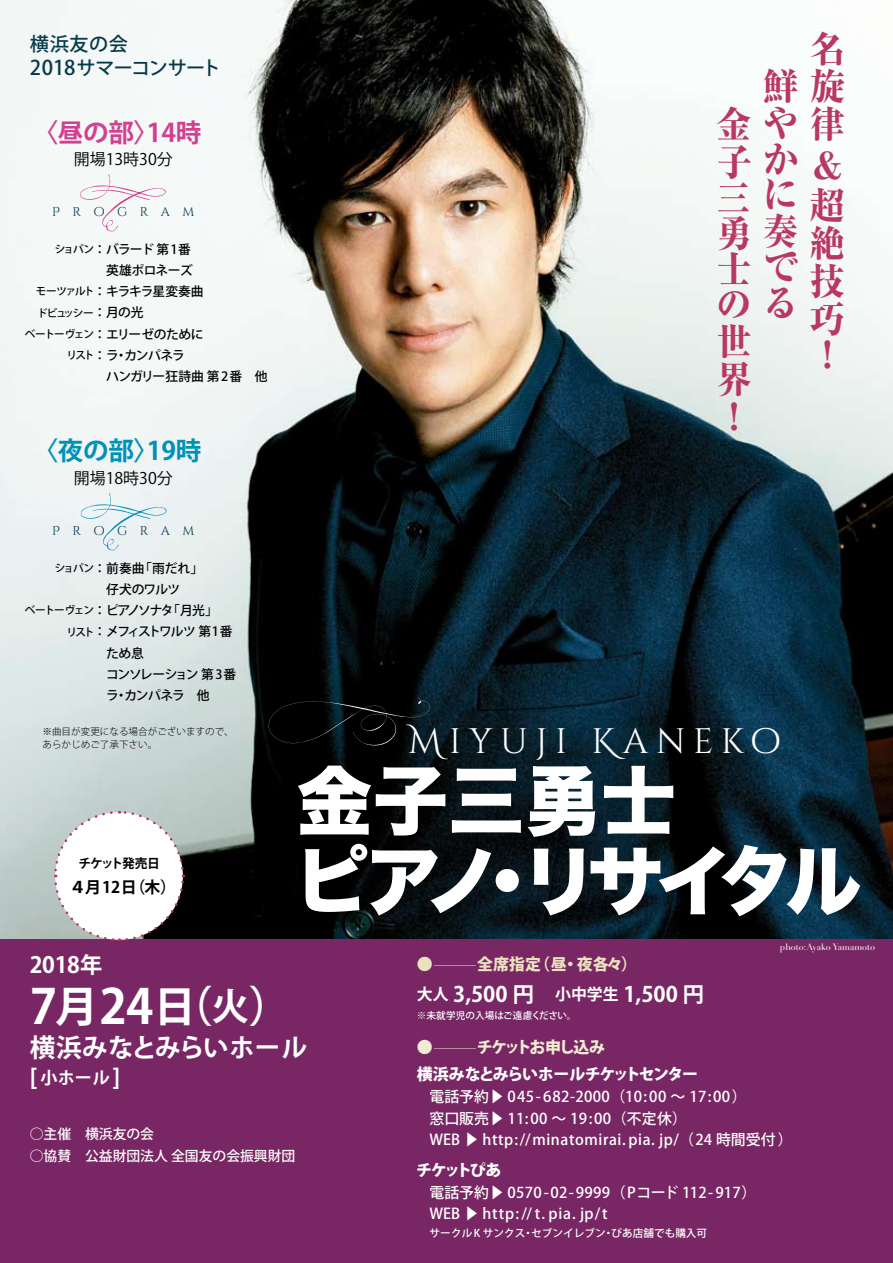
<style>
.page{position:relative;width:893px;height:1263px;background:#fff}
.page>*{position:absolute;margin:0;border:0;box-sizing:border-box;transform-origin:0 0}
.t1{font:76.05px/79.9px "Hira Kaku Std W8";letter-spacing:-.06em;color:#fff}
.t2{font:700 47.85px "Koz Go Pro";color:#fff}
.t3{font:700 42.45px "Koz Go Pro";color:#fff}
.t4{font:800 37.2px/38px "Ryumin Pro";color:#b83765;text-align:right;scale:.95 1}
.t5{font:700 37.2px "Koz Go Pro";color:#fff}
.t6{font:35.4px "Cinzel Decorative";letter-spacing:.22em;color:#fff}
.t7{font:700 25.5px "Koz Go Pro";letter-spacing:.01em;color:#fff}
.t8{font:700 25.5px "Koz Go Pro";letter-spacing:-.005em;color:#d14091}
.t9{font:700 25.5px "Koz Go Pro";letter-spacing:-.005em;color:#0091b7}
.t10{font:700 23.4px "Koz Go Pro";color:#fff}
.t11{font:700 22.35px "Koz Go Pro";letter-spacing:-.01em;color:#fff}
.t12{font:700 21.3px "Koz Go Pro";color:#fff}
.t13{font:500 19.2px/23.9px "Koz Go Pro";letter-spacing:-.02em;color:#063a4a}
.t14{font:700 16.95px "Koz Go Pro";color:#fff}
.t15{font:800 15.9px/26.5px "Koz Go Pro";letter-spacing:-.09em;color:#fff}
.t16{font:15.9px "Koz Go Pro";color:#000}
.t17{font:800 15.9px "Koz Go Pro";color:#eae2bd}
.t18{font:700 15.9px "Koz Go Pro";letter-spacing:.03em;color:#000}
.t19{font:700 15.9px "Koz Go Pro";color:#fff}
.t20{font:500 14.85px/21.3px "Koz Go Pro";letter-spacing:.02em;color:#fff}
.t21{font:500 13.8px "Koz Go Pro";color:#fff}
.t22{font:500 12.75px/21.3px "Koz Go Pro";letter-spacing:-.05em;color:#000}
.t23{font:12.75px "Cinzel Decorative";letter-spacing:.98em;color:#063a4a}
.t24{font:500 12.75px "Koz Go Pro";color:#000}
.t25{font:500 12.75px "Koz Go Pro";letter-spacing:-.13em;color:#000}
.t26{font:700 12.75px "Koz Go Pro";letter-spacing:-.08em;color:#000}
.t27{font:500 10.65px "Koz Go Pro";letter-spacing:-.115em;color:#000}
.t28{font:500 10.65px "Koz Go Pro";color:#fff}
.t29{font:300 9.6px/12.8px "Koz Go Pro";color:#000}
.t30{font:500 9.6px "Koz Go Pro";letter-spacing:.01em;color:#fff}
.t31{font:9px "Didot";color:#fff}
.s1{font-size:20.25px}
.s2{font-weight:200}
.s3{font-size:47.85px}
.s4{color:#f1ebd2}
.s5{font-weight:200;color:#eae2bd}
</style>
<div class="page">
<img style="left:0;top:0;width:893px;height:940px">
<div style="left:0;top:940px;width:893px;height:323px;background:#782764"></div>
<svg style="left:53px;top:810px;width:132px;height:131px"></svg>
<svg style="left:79px;top:174px;width:88px;height:58px"></svg>
<svg style="left:80px;top:493px;width:88px;height:58px;background:#e0ecf1"></svg>
<svg style="left:269px;top:698px;width:161px;height:50px;background:#070b0d"></svg>
<p class="t13" style="left:30px;top:33px;width:193px">横浜友の会<br><span class="s1">2018</span>サマーコンサート</p>
<h3 class="t8" style="left:33px;top:116px;width:128px">〈昼の部〉</h3>
<p class="t16" style="left:74px;top:149px;width:100px">開場13時30分</p>
<h3 class="t8" style="left:147px;top:116px;width:56px">14時</h3>
<p class="t23" style="left:52px;top:204px;width:144px">Program</p>
<p class="t22" style="left:94px;top:239px;width:99px">：バラード第 番1</p>
<p class="t27" style="left:55px;top:242px;width:41px">ショパン</p>
<p class="t22" style="left:94px;top:260px;width:112px;text-align:center">英雄ポロネーズ<br>：キラキラ星変奏曲</p>
<p class="t27" style="left:36px;top:285px;width:60px">モーツァルト</p>
<p class="t22" style="left:94px;top:303px;width:52px">：月の光</p>
<p class="t27" style="left:37px;top:306px;width:58px">ドビュッシー</p>
<p class="t22" style="left:94px;top:324px;width:111px">：エリーゼのために</p>
<p class="t27" style="left:25px;top:327px;width:71px">ベートーヴェン</p>
<p class="t22" style="left:94px;top:345px;width:93px">：ラカンパネラ</p>
<p class="t27" style="left:67px;top:348px;width:29px">リスト</p>
<p class="t22" style="left:115px;top:345px;width:14px">・</p>
<p class="t24" style="left:106px;top:368px;width:163px">ハンガリー狂詩曲第 2番　他</p>
<h3 class="t9" style="left:33px;top:435px;width:128px">〈夜の部〉</h3>
<p class="t16" style="left:74px;top:468px;width:100px">開場18時30分</p>
<h3 class="t9" style="left:147px;top:435px;width:56px">19時</h3>
<p class="t23" style="left:52px;top:523px;width:144px">Program</p>
<p class="t22" style="left:139px;top:558px;width:66px">「雨だれ「</p>
<p class="t22" style="left:94px;top:558px;width:53px">：前奏曲</p>
<p class="t27" style="left:55px;top:561px;width:41px">ショパン</p>
<p class="t22" style="left:167px;top:579px;width:52px;text-indent:-61px">仔犬のワルツ<br>「月光「</p>
<p class="t22" style="left:94px;top:600px;width:82px">：ピアノソナタ</p>
<p class="t27" style="left:25px;top:603px;width:71px">ベートーヴェン</p>
<p class="t25" style="left:94px;top:623px;width:140px">：メフィストワルツ第 1番</p>
<p class="t27" style="left:67px;top:625px;width:29px">リスト</p>
<p class="t22" style="left:106px;top:643px;width:131px">ため息<br>コンソレーション第 3 番ラカンパネラ　他</p>
<p class="t22" style="left:115px;top:685px;width:14px">・</p>
<p class="t29" style="left:43px;top:725px;width:193px">※曲目が変更になる場合がございますので、あらかじめご了承下さい。</p>
<p class="t26" style="left:78px;top:855px;width:83px">チケット発売日</p>
<p class="t18" style="left:70px;top:877px;width:108px">４月12 （日木(</p>
<h3 class="t11" style="left:30px;top:951px;width:74px">2018年</h3>
<h3 class="t4" style="left:716px;top:27px;width:136px">名<br>鮮旋<br>金や律</h3>
<h3 class="t4" style="left:716px;top:138px;width:87px;line-height:36.2px">か<br>に<br>奏<br>で<br>のる</h3>
<h3 class="t4" style="left:716px;top:142px;width:38px;line-height:35.7px;text-align:justify">子三勇士</h3>
<h3 class="t4" style="left:716px;top:319px;width:38px;text-align:left">世界</h3>
<h3 class="t4" style="left:813px;top:143px;width:31px">&amp;</h3>
<h3 class="t4" style="left:810px;top:183px;width:38px;text-align:justify">超絶技巧</h3>
<h3 class="t4" style="left:810px;top:332px;width:23px">!</h3>
<h3 class="t4" style="left:716px;top:395px;width:23px">!</h3>
<h3 class="t6" style="left:408px;top:720px;width:160px">Miyuji</h3>
<h1 class="t1" style="left:294px;top:763px;width:569px">金子三勇士<br>ピアノリサイタル</h1>
<h3 class="t6" style="left:591px;top:720px;width:191px">Kaneko</h3>
<h1 class="t1" style="left:469px;top:843px;width:78px">・</h1>
<p class="t17" style="left:563px;top:954px;width:76px">・夜各々(</p>
<p class="t17" style="left:417px;top:954px;width:126px">●<span class="s2">—</span>全席指定</p>
<p class="t17" style="left:534px;top:954px;width:34px">（昼</p>
<p class="t31" style="left:780px;top:941px;width:97px">photo:Ayako Yamamoto</p>
<h3 class="t3" style="left:153px;top:979px;width:61px">（日</h3>
<h3 class="t3" style="left:249px;top:979px;width:44px">(</h3>
<h2 class="t2" style="left:100px;top:975px;width:56px">24</h2>
<h3 class="t3" style="left:30px;top:979px;width:70px">月<span class="s3">7</span></h3>
<h3 class="t7" style="left:30px;top:1031px;width:279px">横浜みなとみらいホール</h3>
<h3 class="t10" style="left:113px;top:1063px;width:9px">[</h3>
<h3 class="t5" style="left:212px;top:982px;width:39px">火</h3>
<h3 class="t10" style="left:30px;top:1063px;width:9px">[</h3>
<p class="t21" style="left:30px;top:1124px;width:126px">○主催　横浜友の会</p>
<p class="t21" style="left:30px;top:1147px;width:267px">○協賛　公益財団法人全国友の会振興財団</p>
<p class="t14" style="left:40px;top:1067px;width:71px">小ホール</p>
<h3 class="t12" style="left:453px;top:980px;width:103px">3,500 円　</h3>
<h3 class="t12" style="left:623px;top:980px;width:82px">1,500 円</h3>
<p class="t19" style="left:555px;top:983px;width:65px">小中学生</p>
<p class="t19" style="left:417px;top:983px;width:33px">大人</p>
<p class="t30" style="left:417px;top:1009px;width:161px">※未就学児の入場はご遠慮ください。</p>
<p class="t15" style="left:417px;top:1035px;width:283px"><span class="s4">●</span><span class="s5">—</span><span class="s4">チケットお申し込み<br></span>横浜みなとみらいホールチケットセンター</p>
<p class="t20" style="left:429px;top:1087px;width:365px">電話予約▶ 045-682-2000)10:00 ~ 17:00(<br>窓口販売▶ 11:00 ～ 19:00（不定休(<br>WEB ▶ http://minatomirai. pia. jp （/ 24 時間受付 (</p>
<p class="t15" style="left:416px;top:1157px;width:87px">チケットぴあ</p>
<p class="t20" style="left:429px;top:1182px;width:328px">電話予約▶ 0570-02-9999（Pコード 112-917(<br>WEB ▶ http:// .t pia. jp t/</p>
<p class="t28" style="left:612px;top:1226px;width:97px">ぴあ店舗でも購入可</p>
<p class="t28" style="left:531px;top:1226px;width:76px">セブンイレブン</p>
<p class="t28" style="left:429px;top:1226px;width:97px">サークルK サンクス</p>
<p class="t28" style="left:523px;top:1226px;width:12px">・</p>
<p class="t28" style="left:603px;top:1226px;width:12px">・</p>
</div>
